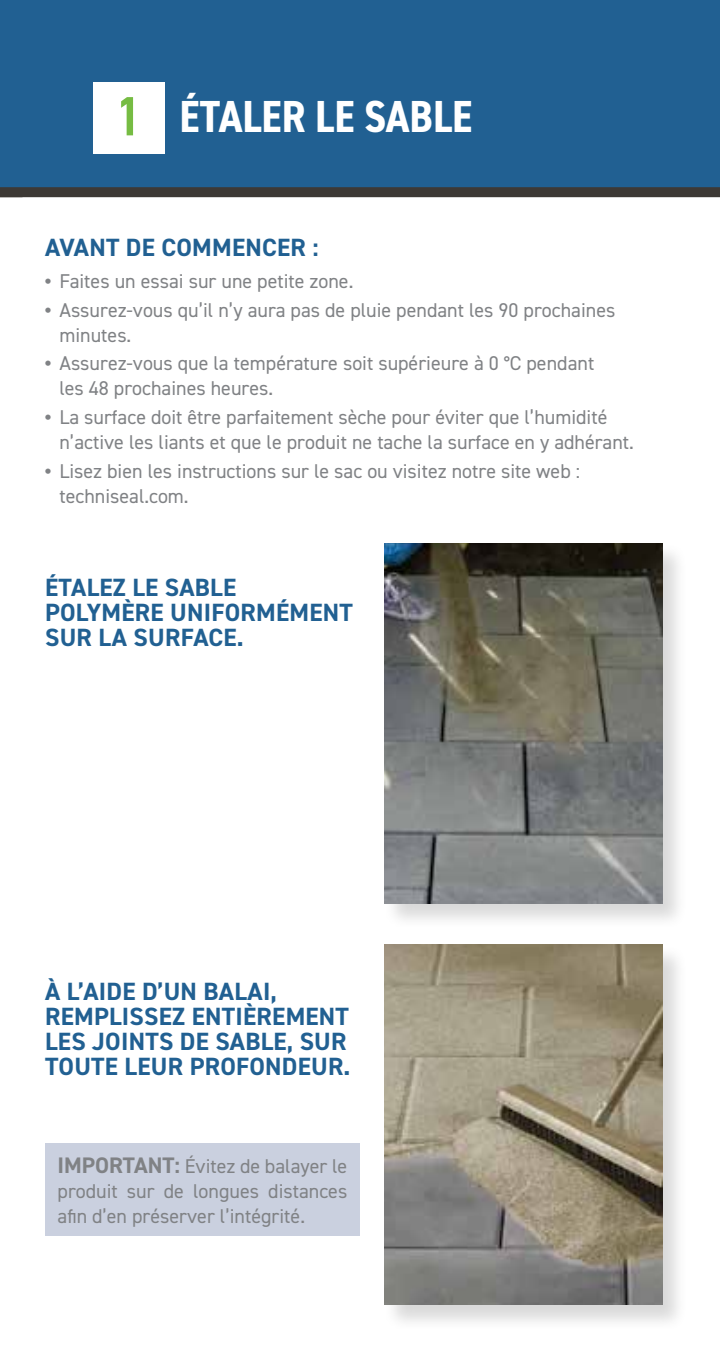
<style>
.page{position:relative;width:720px;height:1350px;background:#fff}
.page>*{position:absolute;margin:0;border:0;box-sizing:border-box;transform-origin:0 0}
.t1{font:700 condensed 45px "DIN2014";color:#fff}
.t2{font:700 25px/25px "DIN2014";letter-spacing:.01em;color:#216092}
.t3{font:20px/25px "DIN2014";color:#808285}
.s1{font-weight:600;font-stretch:normal;font-size:55.5px;color:#76bc43}
.s2{font-weight:800}
.s3{font-weight:700;font-size:22.5px}
</style>
<div class="page">
<div style="left:0;top:0;width:720px;height:187px;background:#216092"></div>
<div style="left:93px;top:82px;width:72px;height:72px;background:#fff"></div>
<div style="left:0;top:187px;width:720px;height:10px;background:#3d3935"></div>
<div style="left:383px;top:542px;width:305px;height:388px;background:#000;opacity:.15"></div>
<img style="left:385px;top:543px;width:277px;height:360px">
<div style="left:383px;top:944px;width:305px;height:388px;background:#000;opacity:.15"></div>
<img style="left:385px;top:945px;width:277px;height:360px">
<div style="left:45px;top:1143px;width:315px;height:93px;background:#cad0df"></div>
<h1 class="t1" style="left:114px;top:87px;width:360px"><span class="s1">1</span> ÉTALER LE SABLE</h1>
<p class="t2" style="left:45px;top:235px;width:275px">AVANT DE COMMENCER :</p>
<p class="t3" style="left:45px;top:268px;width:310px"><span class="s2">•</span> Faites un essai sur une petite zone.</p>
<p class="t3" style="left:59px;top:297px;width:558px;text-indent:-14px"><span class="s2">•</span> Assurez-vous qu’il n’y aura pas de pluie pendant les 90 prochaines minutes.</p>
<p class="t3" style="left:59px;top:351px;width:536px;text-indent:-14px"><span class="s2">•</span> Assurez-vous que la température soit supérieure à 0 °C pendant les 48 prochaines heures.</p>
<p class="t3" style="left:59px;top:404px;width:576px;text-indent:-14px"><span class="s2">•</span> La surface doit être parfaitement sèche pour éviter que l’humidité n’active les liants et que le produit ne tache la surface en y adhérant.</p>
<p class="t3" style="left:59px;top:458px;width:522px;text-indent:-14px"><span class="s2">•</span> Lisez bien les instructions sur le sac ou visitez notre site web : techniseal.com.</p>
<p class="t2" style="left:45px;top:574px;width:309px">ÉTALEZ LE SABLE<br>POLYMÈRE UNIFORMÉMENT<br>SUR LA SURFACE.</p>
<p class="t2" style="left:45px;top:978px;width:307px">À L’AIDE D’UN BALAI,<br>REMPLISSEZ ENTIÈREMENT<br>LES JOINTS DE SABLE, SUR<br>TOUTE LEUR PROFONDEUR.</p>
<p class="t3" style="left:58px;top:1153px;width:291px;text-align:justify"><span class="s3">IMPORTANT:</span> Évitez de balayer le produit sur de longues distances afin d’en préserver l’intégrité.</p>
</div>
